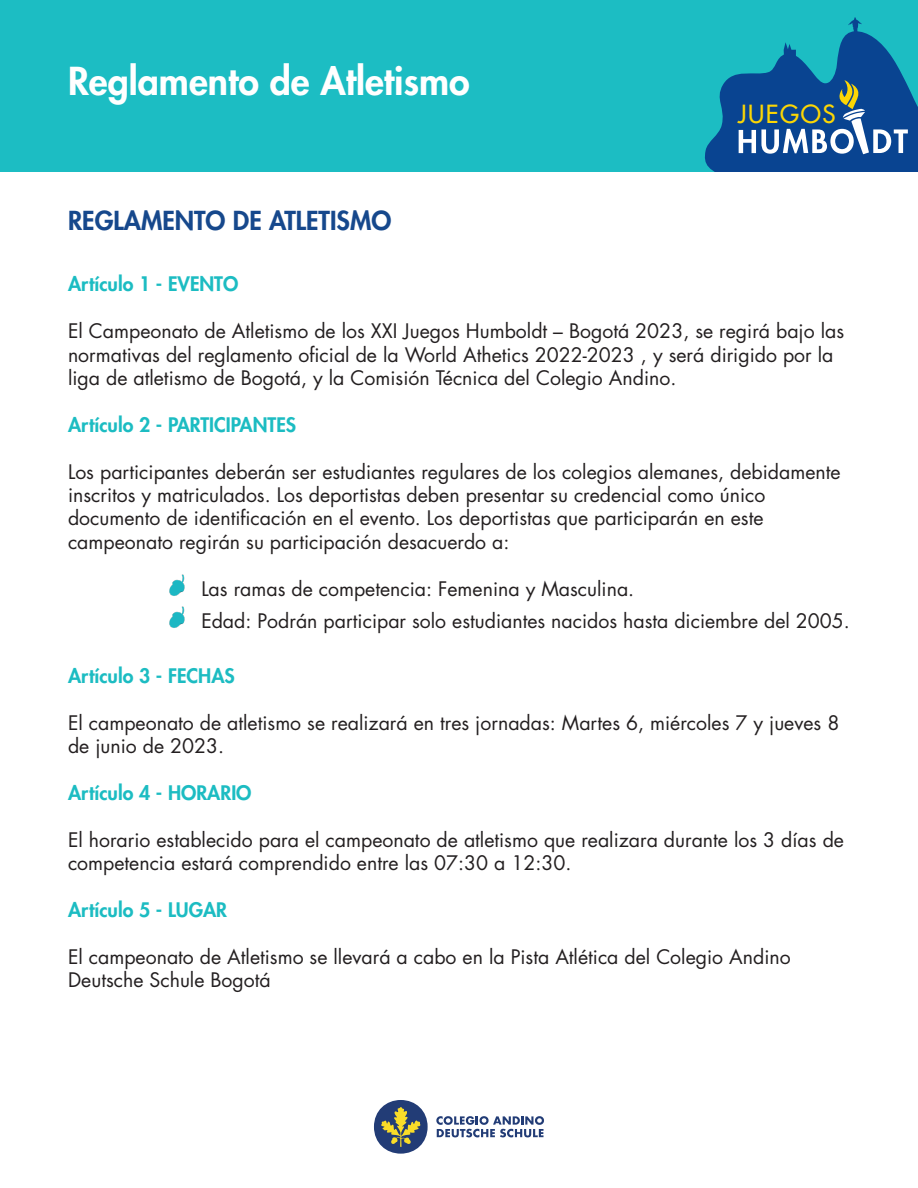
<style>
.page{position:relative;width:918px;height:1188px;background:#fff}
.page>*{position:absolute;margin:0;border:0;box-sizing:border-box;transform-origin:0 0}
.t1{font:800 37.5px "Futura Std";color:#fff}
.t2{font:800 25.5px "Futura Std";color:#16488c}
.t3{font:500 24.3px "Futura Std";letter-spacing:.065em;color:#fbd605}
.t4{font:19.5px/23.4px "Futura Std";color:#231f20}
.t5{font:800 19.5px "Futura Std";color:#1cbcc2}
</style>
<div class="page">
<div style="left:0;top:0;width:918px;height:171px;background:#1cbdc3"></div>
<svg style="left:704px;top:17px;width:214px;height:154px"></svg>
<svg style="left:436px;top:1116px;width:108px;height:21px"></svg>
<div style="left:374px;top:1100px;width:54px;height:54px;background:#223c76;border-radius:50%"></div>
<svg style="left:381px;top:1107px;width:39px;height:40px"></svg>
<img style="left:169px;top:574px;width:16px;height:22px">
<img style="left:169px;top:606px;width:16px;height:22px">
<h1 class="t1" style="left:68px;top:57px;width:403px">Reglamento de Atletismo</h1>
<h2 class="t2" style="left:68px;top:204px;width:325px">REGLAMENTO DE ATLETISMO</h2>
<p class="t3" style="left:738px;top:99px;width:99px">JUEGOS</p>
<p class="t5" style="left:68px;top:272px;width:172px">Artículo 1 - EVENTO</p>
<p class="t4" style="left:68px;top:320px;width:778px">El Campeonato de Atletismo de los XXI Juegos Humboldt – Bogotá 2023, se regirá bajo las normativas del reglamento oficial de la World Athetics 2022-2023 , y será dirigido por la liga de atletismo de Bogotá, y la Comisión Técnica del Colegio Andino.</p>
<p class="t5" style="left:68px;top:412px;width:230px">Artículo 2 - PARTICIPANTES</p>
<p class="t4" style="left:68px;top:460px;width:774px">Los participantes deberán ser estudiantes regulares de los colegios alemanes, debidamente inscritos y matriculados. Los deportistas deben presentar su credencial como único documento de identificación en el evento. Los deportistas que participarán en este campeonato regirán su participación desacuerdo a:</p>
<p class="t4" style="left:174px;top:577px;width:461px">• Las ramas de competencia: Femenina y Masculina.</p>
<p class="t4" style="left:174px;top:609px;width:677px">• Edad: Podrán participar solo estudiantes nacidos hasta diciembre del 2005.</p>
<p class="t5" style="left:68px;top:663px;width:168px">Artículo 3 - FECHAS</p>
<p class="t4" style="left:68px;top:711px;width:773px">El campeonato de atletismo se realizará en tres jornadas: Martes 6, miércoles 7 y jueves 8 de junio de 2023.</p>
<p class="t5" style="left:68px;top:780px;width:185px">Artículo 4 - HORARIO</p>
<p class="t4" style="left:68px;top:828px;width:778px">El horario establecido para el campeonato de atletismo que realizara durante los 3 días de competencia estará comprendido entre las 07:30 a 12:30.</p>
<p class="t5" style="left:68px;top:897px;width:161px">Artículo 5 - LUGAR</p>
<p class="t4" style="left:68px;top:945px;width:724px">El campeonato de Atletismo se llevará a cabo en la Pista Atlética del Colegio Andino<br>Deutsche Schule Bogotá</p>
</div>
